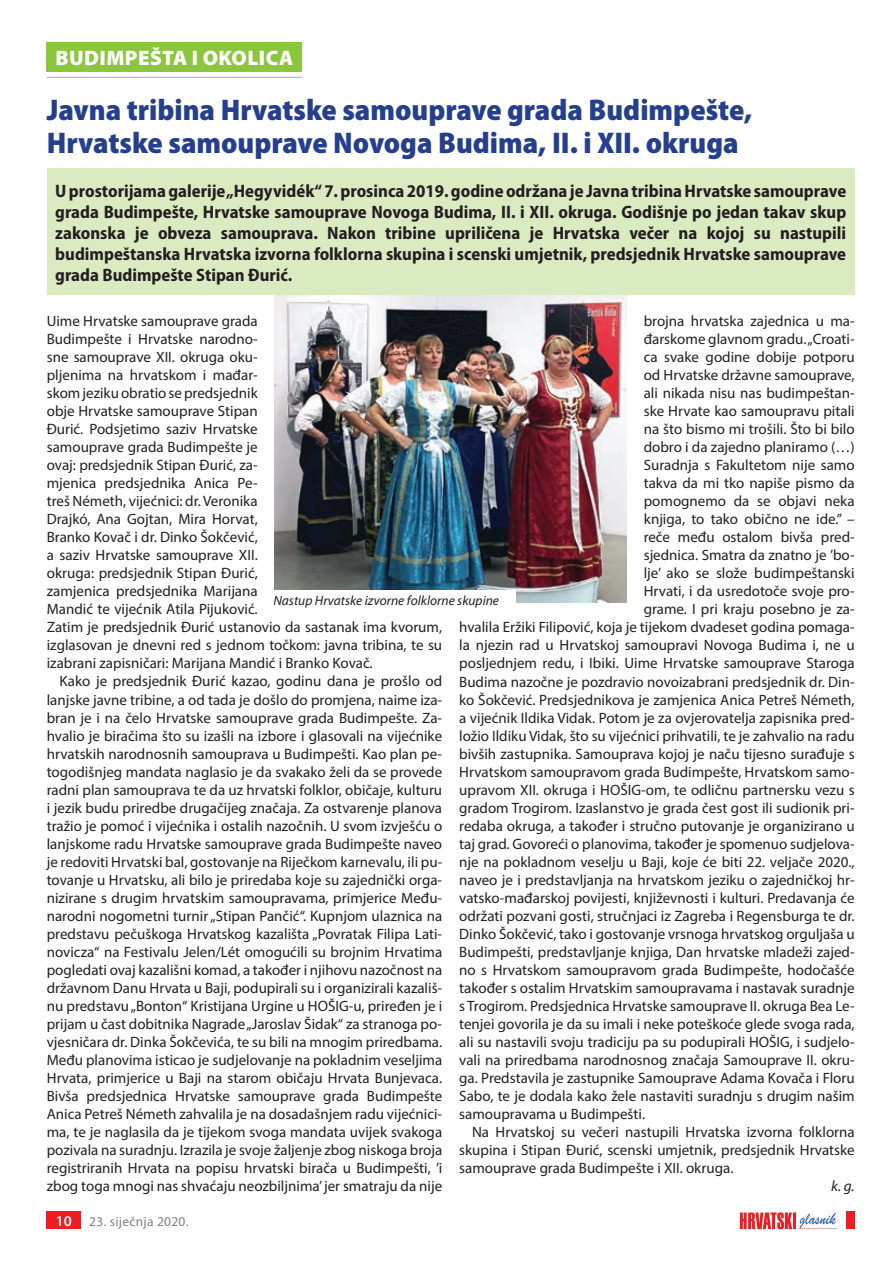
<style>
.page{position:relative;width:893px;height:1263px;background:#fff}
.page>*{position:absolute;margin:0;border:0;box-sizing:border-box;transform-origin:0 0}
.t1{font:900 semi-condensed 30px/33px "Myriad Pro";color:#253f8e}
.t2{font:900 21px "Myriad Pro";letter-spacing:.02em;color:#fff}
.t3{font:700 semi-condensed 18px/21px "Myriad Pro";color:#231f20;text-align:justify}
.t4{font:15px/18px "Myriad Pro";color:#231f20}
.t5{font:italic 15px "Myriad Pro";color:#231f20}
.t6{font:italic 13.5px "Myriad Pro";color:#231f20}
.t7{font:13.5px "Myriad Pro";letter-spacing:.02em;color:#808285}
.s1{font-weight:600;font-size:15px;color:#fff}
</style>
<div class="page">
<svg style="left:740px;top:1212px;width:96px;height:17px"></svg>
<div style="left:846px;top:1212px;width:9px;height:17px;background:#ee1d23"></div>
<div style="left:47px;top:1212px;width:34px;height:17px;background:#ee1d23"></div>
<div style="left:47px;top:43px;width:255px;height:29px;background:#8bc63e"></div>
<hr style="left:47px;top:77px;width:255px;height:1px;background:#a8a9ad">
<img style="left:275px;top:295px;width:352px;height:307px">
<div style="left:47px;top:168px;width:808px;height:127px;background:#daeac1"></div>
<div style="left:269px;top:590px;width:247px;height:20px;background:#fff"></div>
<h2 class="t2" style="left:55px;top:44px;width:28px">BUDIM</h2>
<h2 class="t2" style="left:125px;top:44px;width:91px">PEšTA I OKOLI</h2>
<h2 class="t2" style="left:266px;top:44px;width:28px">CA</h2>
<h1 class="t1" style="left:47px;top:93px;width:707px">Javna tribina Hrvatske samouprave grada Budimpešte,<br>Hrvatske samouprave Novoga Budima, II. i XII. okruga</h1>
<p class="t3" style="left:55px;top:179px;width:792px">U prostorijama galerije „Hegyvidék“ 7. prosinca 2019. godine održana je Javna tribina Hrvatske samouprave grada Budimpešte, Hrvatske samouprave Novoga Budima, II. i XII. okruga. Godišnje po jedan takav skup zakonska je obveza samouprava. Nakon tribine upriličena je Hrvatska večer na kojoj su nastupili budimpeštanska Hrvatska izvorna folklorna skupina i scenski umjetnik, predsjednik Hrvatske samouprave grada Budimpešte Stipan Đurić.</p>
<p class="t4" style="left:47px;top:312px;width:397px">Uime Hrvatske samouprave grada<br>Budimpešte i Hrvatske narodno-<br>sne samouprave XII. okruga oku-<br>pljenima na hrvatskom i mađar-<br>skom jeziku obratio se predsjednik<br>obje Hrvatske samouprave Stipan<br>Đurić. Podsjetimo saziv Hrvatske<br>samouprave grada Budimpešte je<br>ovaj: predsjednik Stipan Đurić, za-<br>mjenica predsjednika Anica Pe-<br>treš Németh, vijećnici: dr. Veronika<br>Drajkó, Ana Gojtan, Mira Horvat,<br>Branko Kovač i dr. Dinko Šokčević,<br>a saziv Hrvatske samouprave XII.<br>okruga: predsjednik Stipan Đurić,<br>zamjenica predsjednika Marijana<br>Mandić te vijećnik Atila Pijuković.<br>Zatim je predsjednik Đurić ustanovio da sastanak ima kvorum, izglasovan je dnevni red s jednom točkom: javna tribina, te su izabrani zapisničari: Marijana Mandić i Branko Kovač.</p>
<p class="t4" style="left:47px;top:672px;width:397px;text-align:justify;text-indent:13px">Kako je predsjednik Đurić kazao, godinu dana je prošlo od lanjske javne tribine, a od tada je došlo do promjena, naime iza&shy;bran je i na čelo Hrvatske samouprave grada Budimpešte. Za&shy;hvalio je biračima što su izašli na izbore i glasovali na vijećnike hrvatskih narodnosnih samouprava u Budimpešti. Kao plan pe&shy;togodišnjeg mandata naglasio je da svakako želi da se provede radni plan samouprava te da uz hrvatski folklor, običaje, kulturu i jezik budu priredbe drugačijeg značaja. Za ostvarenje planova tražio je pomoć i vijećnika i ostalih nazočnih. U svom izvješću o lanjskome radu Hrvatske samouprave grada Budimpešte naveo je redoviti Hrvatski bal, gostovanje na Riječkom karnevalu, ili pu&shy;tovanje u Hrvatsku, ali bilo je priredaba koje su zajednički orga&shy;nizirane s drugim hrvatskim samoupravama, primjerice Među&shy;narodni nogometni turnir „Stipan Pančić“. Kupnjom ulaznica na predstavu pečuškoga Hrvatskog kazališta „Povratak Filipa Lati&shy;novicza“ na Festivalu Jelen/Lét omogućili su brojnim Hrvatima pogledati ovaj kazališni komad, a također i njihovu nazočnost na državnom Danu Hrvata u Baji, podupirali su i organizirali kazališ&shy;nu predstavu „Bonton“ Kristijana Urgine u HOŠIG-u, priređen je i prijam u čast dobitnika Nagrade „Jaroslav Šidak“ za stranoga po&shy;vjesničara dr. Dinka Šokčevića, te su bili na mnogim priredbama.<br>Među planovima isticao je sudjelovanje na pokladnim veseljima Hrvata, primjerice u Baji na starom običaju Hrvata Bunjevaca.<br>Bivša predsjednica Hrvatske samouprave grada Budimpešte Anica Petreš Németh zahvalila je na dosadašnjem radu vijećnici&shy;ma, te je naglasila da je tijekom svoga mandata uvijek svakoga pozivala na suradnju. Izrazila je svoje žaljenje zbog niskoga broja registriranih Hrvata na popisu hrvatski birača u Budimpešti, ’i zbog toga mnogi nas shvaćaju neozbiljnima’ jer smatraju da nije</p>
<p class="t4" style="left:644px;top:312px;width:212px">brojna hrvatska zajednica u ma-</p>
<p class="t4" style="left:644px;top:330px;width:212px">đarskome glavnom gradu. „Croati-</p>
<p class="t4" style="left:644px;top:348px;width:212px">ca svake godine dobije potporu</p>
<p class="t4" style="left:644px;top:366px;width:212px">od Hrvatske državne samouprave,</p>
<p class="t4" style="left:644px;top:384px;width:212px">ali nikada nisu nas budimpeštan-</p>
<p class="t4" style="left:644px;top:402px;width:212px">ske Hrvate kao samoupravu pitali</p>
<p class="t4" style="left:644px;top:420px;width:212px">na što bismo mi trošili. Što bi bilo</p>
<p class="t4" style="left:644px;top:438px;width:212px">dobro i da zajedno planiramo (…)</p>
<p class="t4" style="left:644px;top:456px;width:212px">Suradnja s Fakultetom nije samo</p>
<p class="t4" style="left:644px;top:474px;width:212px">takva da mi tko napiše pismo da</p>
<p class="t4" style="left:644px;top:492px;width:212px">pomognemo da se objavi neka</p>
<p class="t4" style="left:644px;top:510px;width:212px">knjiga, to tako obično ne ide.” –</p>
<p class="t4" style="left:644px;top:528px;width:212px">reče među ostalom bivša pred-</p>
<p class="t4" style="left:644px;top:546px;width:212px">sjednica. Smatra da znatno je ’bo-</p>
<p class="t4" style="left:644px;top:564px;width:212px">lje’ ako se slože budimpeštanski</p>
<p class="t4" style="left:644px;top:582px;width:212px">Hrvati, i da usredotoče svoje pro-</p>
<p class="t4" style="left:644px;top:600px;width:212px">grame. I pri kraju posebno je za-</p>
<p class="t4" style="left:459px;top:618px;width:397px">hvalila Eržiki Filipović, koja je tijekom dvadeset godina pomaga-</p>
<p class="t4" style="left:459px;top:636px;width:397px">la njezin rad u Hrvatskoj samoupravi Novoga Budima i, ne u</p>
<p class="t4" style="left:459px;top:654px;width:397px">posljednjem redu, i Ibiki. Uime Hrvatske samouprave Staroga</p>
<p class="t4" style="left:459px;top:672px;width:397px">Budima nazočne je pozdravio novoizabrani predsjednik dr. Din-</p>
<p class="t4" style="left:459px;top:690px;width:397px">ko Šokčević. Predsjednikova je zamjenica Anica Petreš Németh,</p>
<p class="t4" style="left:459px;top:708px;width:397px">a vijećnik Ildika Vidak. Potom je za ovjerovatelja zapisnika pred-</p>
<p class="t4" style="left:459px;top:726px;width:397px">ložio Ildiku Vidak, što su vijećnici prihvatili, te je zahvalio na radu</p>
<p class="t4" style="left:459px;top:744px;width:397px">bivših zastupnika. Samouprava kojoj je naču tijesno surađuje s</p>
<p class="t4" style="left:459px;top:762px;width:397px">Hrvatskom samoupravom grada Budimpešte, Hrvatskom samo-</p>
<p class="t4" style="left:459px;top:780px;width:397px">upravom XII. okruga i HOŠIG-om, te odličnu partnersku vezu s</p>
<p class="t4" style="left:459px;top:798px;width:397px">gradom Trogirom. Izaslanstvo je grada čest gost ili sudionik pri-</p>
<p class="t4" style="left:459px;top:816px;width:397px">redaba okruga, a također i stručno putovanje je organizirano u</p>
<p class="t4" style="left:459px;top:834px;width:397px">taj grad. Govoreći o planovima, također je spomenuo sudjelova-</p>
<p class="t4" style="left:459px;top:852px;width:397px">nje na pokladnom veselju u Baji, koje će biti 22. veljače 2020.,</p>
<p class="t4" style="left:459px;top:870px;width:397px">naveo je i predstavljanja na hrvatskom jeziku o zajedničkoj hr-</p>
<p class="t4" style="left:459px;top:888px;width:397px">vatsko-mađarskoj povijesti, književnosti i kulturi. Predavanja će</p>
<p class="t4" style="left:459px;top:906px;width:397px">održati pozvani gosti, stručnjaci iz Zagreba i Regensburga te dr.</p>
<p class="t4" style="left:459px;top:924px;width:397px">Dinko Šokčević, tako i gostovanje vrsnoga hrvatskog orguljaša u</p>
<p class="t4" style="left:459px;top:942px;width:397px">Budimpešti, predstavljanje knjiga, Dan hrvatske mladeži zajed-</p>
<p class="t4" style="left:459px;top:960px;width:397px">no s Hrvatskom samoupravom grada Budimpešte, hodočašće</p>
<p class="t4" style="left:459px;top:978px;width:397px">također s ostalim Hrvatskim samoupravama i nastavak suradnje</p>
<p class="t4" style="left:459px;top:996px;width:397px">s Trogirom. Predsjednica Hrvatske samouprave II. okruga Bea Le-</p>
<p class="t4" style="left:459px;top:1014px;width:397px">tenjei govorila je da su imali i neke poteškoće glede svoga rada,</p>
<p class="t4" style="left:459px;top:1032px;width:397px">ali su nastavili svoju tradiciju pa su podupirali HOŠIG, i sudjelo-</p>
<p class="t4" style="left:459px;top:1050px;width:397px">vali na priredbama narodnosnog značaja Samouprave II. okru-</p>
<p class="t4" style="left:459px;top:1068px;width:397px">ga. Predstavila je zastupnike Samouprave Adama Kovača i Floru</p>
<p class="t4" style="left:459px;top:1086px;width:397px">Sabo, te je dodala kako žele nastaviti suradnju s drugim našim</p>
<p class="t4" style="left:459px;top:1104px;width:187px">samoupravama u Budimpešti.</p>
<p class="t4" style="left:472px;top:1122px;width:384px">Na Hrvatskoj su večeri nastupili Hrvatska izvorna folklorna</p>
<p class="t4" style="left:459px;top:1140px;width:397px">skupina i Stipan Đurić, scenski umjetnik, predsjednik Hrvatske</p>
<p class="t4" style="left:459px;top:1158px;width:276px">samouprave grada Budimpešte i XII. okruga.</p>
<p class="t5" style="left:831px;top:1176px;width:25px">k. g.</p>
<p class="t6" style="left:273px;top:592px;width:227px">Nastup Hrvatske izvorne folklorne skupine</p>
<p class="t7" style="left:56px;top:1213px;width:134px"><span class="s1">10</span> 23. siječnja 2020.</p>
</div>
